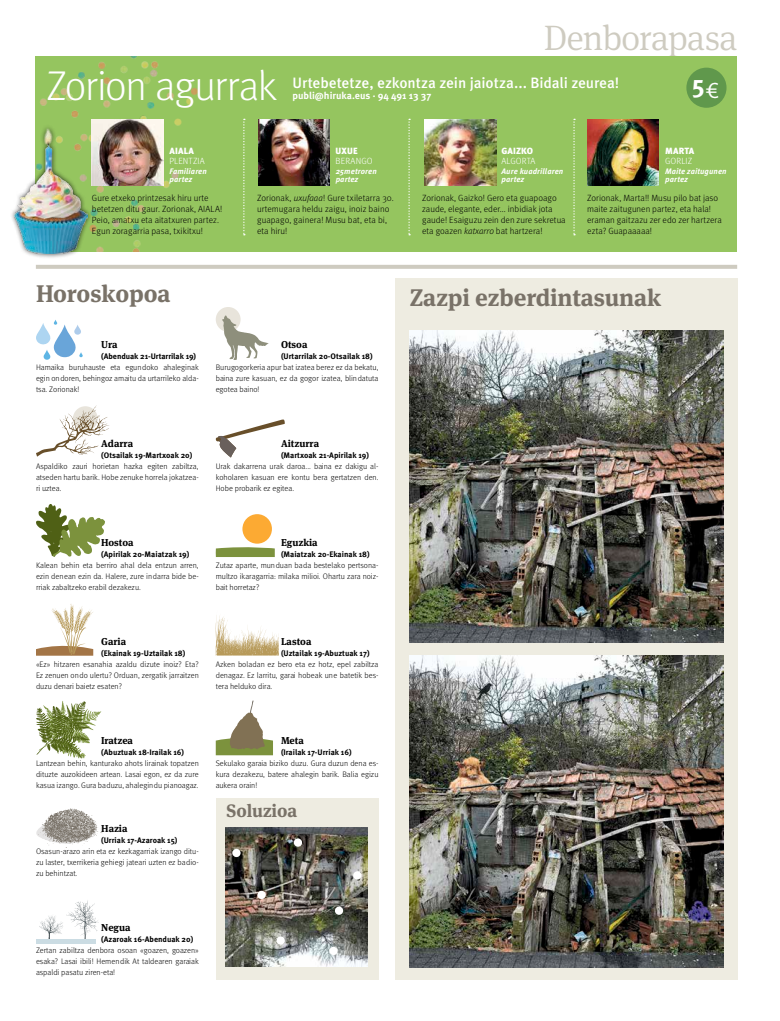
<style>
.page{position:relative;width:780px;height:1021px;background:#fff}
.page>*{position:absolute;margin:0;border:0;box-sizing:border-box;transform-origin:0 0}
.t1{font:300 41.6px "Hiruka";letter-spacing:-.03em;color:#fff}
.t2{font:300 35.4px "Hiruka Serif";letter-spacing:-.02em;color:#cecbc0}
.t3{font:700 25.3px "Hiruka";color:#fff}
.t4{font:700 24px "Hiruka Serif";letter-spacing:-.005em;color:#797268}
.t5{font:700 18px "Hiruka Serif";letter-spacing:-.005em;color:#797268}
.t6{font:500 15px "Hiruka";letter-spacing:-.005em;color:#fff}
.t7{font:700 10px "Hiruka Serif";color:#000}
.t8{font:700 10px "Hiruka";color:#fff}
.t9{font:300 9px/11px "Hiruka";color:#000}
.t10{font:300 9px "Hiruka";letter-spacing:.015em;color:#fff}
.t11{font:900 9px "Hiruka";letter-spacing:.015em;color:#fff}
.t12{font:300 8px/11px "Hiruka";color:#000;text-align:justify}
.t13{font:700 8px "Hiruka";color:#000}
.t14{font:italic 700 8px/8px "Hiruka";letter-spacing:.01em;color:#fff}
.s1{font-style:italic}
</style>
<div class="page">
<hr style="left:36px;top:265px;width:701px;height:4px;background:#cecbc0">
<div style="left:216px;top:307px;width:24px;height:25px;background:#e8e4db;border-radius:50%"></div>
<svg style="left:222px;top:315px;width:46px;height:45px"></svg>
<svg style="left:36px;top:604px;width:58px;height:51px"></svg>
<svg style="left:36px;top:504px;width:69px;height:52px"></svg>
<svg style="left:36px;top:320px;width:47px;height:40px"></svg>
<svg style="left:36px;top:701px;width:65px;height:58px"></svg>
<svg style="left:216px;top:615px;width:63px;height:40px"></svg>
<svg style="left:36px;top:405px;width:73px;height:51px"></svg>
<svg style="left:39px;top:900px;width:60px;height:39px"></svg>
<hr style="left:36px;top:939px;width:60px;height:4px;background:#cbdce3">
<svg style="left:216px;top:700px;width:57px;height:55px"></svg>
<svg style="left:215px;top:547px;width:60px;height:10px"></svg>
<div style="left:242px;top:514px;width:30px;height:29px;background:#fcaa33;border-radius:50%"></div>
<svg style="left:215px;top:419px;width:70px;height:38px"></svg>
<svg style="left:36px;top:808px;width:67px;height:40px"></svg>
<div style="left:395px;top:278px;width:343px;height:702px;background:#eeece1"></div>
<img style="left:409px;top:330px;width:314px;height:312px">
<img style="left:409px;top:655px;width:314px;height:312px">
<div style="left:216px;top:798px;width:162px;height:182px;background:#eeece1"></div>
<img style="left:226px;top:827px;width:141px;height:139px">
<div style="left:276px;top:936px;width:9px;height:8px;background:#fff;border-radius:50%"></div>
<div style="left:232px;top:848px;width:8px;height:9px;background:#fff;border-radius:50%"></div>
<div style="left:335px;top:906px;width:8px;height:8px;background:#fff;border-radius:50%"></div>
<div style="left:294px;top:838px;width:8px;height:8px;background:#fff;border-radius:50%"></div>
<div style="left:353px;top:871px;width:8px;height:8px;background:#fff;border-radius:50%"></div>
<div style="left:329px;top:946px;width:8px;height:9px;background:#fff;border-radius:50%"></div>
<svg style="left:257px;top:890px;width:9px;height:9px"></svg>
<div style="left:35px;top:57px;width:702px;height:195px;background:#95c55f"></div>
<img style="left:40px;top:57px;width:158px;height:195px">
<img style="left:587px;top:120px;width:71px;height:65px">
<img style="left:258px;top:120px;width:71px;height:65px">
<img style="left:425px;top:120px;width:71px;height:65px">
<img style="left:92px;top:120px;width:71px;height:65px">
<svg style="left:408px;top:119px;width:2px;height:116px"></svg>
<svg style="left:573px;top:119px;width:2px;height:116px"></svg>
<svg style="left:243px;top:119px;width:2px;height:116px"></svg>
<div style="left:10px;top:124px;width:82px;height:135px;background:#000;opacity:.75"></div>
<img style="left:15px;top:126px;width:72px;height:128px">
<div style="left:686px;top:68px;width:40px;height:40px;background:#60984c;border-radius:50%"></div>
<h1 class="t1" style="left:46px;top:61px;width:232px">Zorion agurrak</h1>
<p class="t11" style="left:169px;top:145px;width:26px">AIALA</p>
<p class="t10" style="left:169px;top:155px;width:37px">PLENTZIA</p>
<p class="t14" style="left:169px;top:166px;width:39px">Familiaren partez</p>
<h2 class="t2" style="left:543px;top:12px;width:195px">Denborapasa</h2>
<h3 class="t6" style="left:292px;top:74px;width:328px">Urtebetetze, ezkontza zein jaiotza... Bidali zeurea!</h3>
<h3 class="t3" style="left:691px;top:64px;width:29px">5<sub>€</sub></h3>
<p class="t8" style="left:292px;top:88px;width:140px">publi@hiruka.eus · 94 491 13 37</p>
<p class="t11" style="left:335px;top:145px;width:23px">UXUE</p>
<p class="t10" style="left:335px;top:155px;width:6px">berang</p>
<p class="t10" style="left:367px;top:155px;width:7px">o</p>
<p class="t14" style="left:335px;top:166px;width:43px">25metroren partez</p>
<p class="t11" style="left:501px;top:145px;width:33px">GAIZKO</p>
<p class="t10" style="left:501px;top:155px;width:35px">algorta</p>
<p class="t14" style="left:501px;top:166px;width:63px">Aure kuadrillaren partez</p>
<p class="t11" style="left:502px;top:145px;width:33px">OIHANE</p>
<p class="t10" style="left:502px;top:155px;width:23px">LEIOA</p>
<p class="t14" style="left:502px;top:166px;width:46px">K adrillaren</p>
<p class="t11" style="left:665px;top:145px;width:33px">OIHANE</p>
<p class="t10" style="left:665px;top:155px;width:23px">LEIOA</p>
<p class="t14" style="left:665px;top:166px;width:46px">Kuadrillaren</p>
<p class="t11" style="left:665px;top:145px;width:31px">MARTA</p>
<p class="t10" style="left:665px;top:155px;width:29px">GORLIZ</p>
<p class="t14" style="left:665px;top:166px;width:63px">Maite zaitugunen partez</p>
<p class="t9" style="left:92px;top:192px;width:132px">Gure etxeko printzesak hiru urte betetzen ditu gaur. Zorionak, AIALA!<br>Peio, amatxu eta aitatxuren partez.<br>Egun zoragarria pasa, txikitxu!</p>
<p class="t9" style="left:257px;top:192px;width:138px">Zorionak, <span class="s1">uxufaaa</span>! Gure txiletarra 30. urtemugara heldu zaigu, inoiz baino guapago, gainera! Musu bat, eta bi, eta hiru!</p>
<p class="t9" style="left:422px;top:192px;width:145px">Zorionak, Gaizko! Gero eta guapoago zaude, elegante, eder... inbidiak jota gaude! Esaiguzu zein den zure sekretua eta goazen <span class="s1">katxarro</span> bat hartzera!</p>
<p class="t9" style="left:587px;top:192px;width:136px">Zorionak, Marta!! Musu pilo bat jaso maite zaitugunen partez, eta hala! eraman gaitzazu zer edo zer hartzera ezta? Guapaaaaa!</p>
<h3 class="t4" style="left:36px;top:274px;width:136px">Horoskopoa</h3>
<h3 class="t4" style="left:409px;top:278px;width:253px">Zazpi ezberdintasunak</h3>
<p class="t7" style="left:101px;top:336px;width:18px">Ura</p>
<p class="t13" style="left:101px;top:349px;width:96px">(Abenduak 21-Urtarrilak 19)</p>
<p class="t12" style="left:36px;top:361px;width:164px">Hamaika buruhauste eta egundoko ahaleginak egin ondoren, behingoz amaitu da urtarrileko alda&shy;tsa. Zorionak!</p>
<p class="t7" style="left:281px;top:336px;width:28px">Otsoa</p>
<p class="t13" style="left:281px;top:349px;width:93px">(Urtarrilak 20-Otsailak 18)</p>
<p class="t12" style="left:216px;top:361px;width:164px">Burugogorkeria apur bat izatea berez ez da bekatu, baina zure kasuan, ez da gogor izatea, blindatuta egotea baino!</p>
<p class="t7" style="left:101px;top:435px;width:33px">Adarra</p>
<p class="t13" style="left:101px;top:448px;width:93px">(Otsailak 19-Martxoak 20)</p>
<p class="t12" style="left:36px;top:460px;width:164px">Aspaldiko zauri horietan hazka egiten zabiltza, atseden hartu barik. Hobe zenuke horrela jokatzea&shy;ri uztea.</p>
<p class="t7" style="left:281px;top:435px;width:40px">Aitzurra</p>
<p class="t13" style="left:281px;top:448px;width:89px">(Martxoak 21-Apirilak 19)</p>
<p class="t12" style="left:216px;top:460px;width:164px">Urak dakarrena urak daroa... baina ez dakigu al&shy;koholaren kasuan ere kontu bera gertatzen den.<br>Hobe probarik ez egitea.</p>
<p class="t7" style="left:101px;top:534px;width:34px">Hostoa</p>
<p class="t13" style="left:101px;top:547px;width:90px">(Apirilak 20-Maiatzak 19)</p>
<p class="t12" style="left:36px;top:559px;width:164px">Kalean behin eta berriro ahal dela entzun arren, ezin denean ezin da. Halere, zure indarra bide be&shy;rriak zabaltzeko erabil dezakezu.</p>
<p class="t7" style="left:281px;top:534px;width:38px">Eguzkia</p>
<p class="t13" style="left:281px;top:547px;width:90px">(Maiatzak 20-Ekainak 18)</p>
<p class="t12" style="left:216px;top:559px;width:164px">Zutaz aparte, munduan bada bestelako pertsona&shy;multzo ikaragarria: milaka milioi. Ohartu zara noiz&shy;bait horretaz?</p>
<p class="t7" style="left:101px;top:633px;width:26px">Garia</p>
<p class="t13" style="left:101px;top:646px;width:86px">(Ekainak 19-Uztailak 18)</p>
<p class="t12" style="left:36px;top:658px;width:164px">«Ez» hitzaren esanahia azaldu dizute inoiz? Eta?<br>Ez zenuen ondo ulertu? Orduan, zergatik jarraitzen duzu denari baietz esaten?</p>
<p class="t7" style="left:281px;top:633px;width:32px">Lastoa</p>
<p class="t13" style="left:281px;top:646px;width:90px">(Uztailak 19-Abuztuak 17)</p>
<p class="t12" style="left:216px;top:658px;width:164px">Azken boladan ez bero eta ez hotz, epel zabiltza denagaz. Ez larritu, garai hobeak une batetik bes&shy;tera helduko dira.</p>
<p class="t7" style="left:101px;top:732px;width:33px">Iratzea</p>
<p class="t13" style="left:101px;top:745px;width:84px">(Abuztuak 18-Irailak 16)</p>
<p class="t12" style="left:36px;top:757px;width:164px">Lantzean behin, kanturako ahots lirainak topatzen dituzte auzokideen artean. Lasai egon, ez da zure kasua izango. Gura baduzu, ahalegindu pianoagaz.</p>
<p class="t7" style="left:101px;top:820px;width:28px">Hazia</p>
<p class="t13" style="left:101px;top:833px;width:78px">(Urriak 17-Azaroak 15)</p>
<p class="t12" style="left:36px;top:845px;width:164px">Osasun-arazo arin eta ez kezkagarriak izango ditu&shy;zu laster, txerrikeria gehiegi jateari uzten ez badio&shy;zu behintzat.</p>
<p class="t7" style="left:281px;top:732px;width:24px">Meta</p>
<p class="t13" style="left:281px;top:745px;width:72px">(Irailak 17-Urriak 16)</p>
<p class="t12" style="left:216px;top:757px;width:164px">Sekulako garaia biziko duzu. Gura duzun dena es&shy;kura dezakezu, batere ahalegin barik. Balia egizu aukera orain!</p>
<h3 class="t5" style="left:227px;top:796px;width:72px">Soluzioa</h3>
<p class="t7" style="left:101px;top:919px;width:31px">Negua</p>
<p class="t13" style="left:101px;top:932px;width:93px">(Azaroak 16-Abenduak 20)</p>
<p class="t12" style="left:36px;top:944px;width:164px">Zertan zabiltza denbora osoan «goazen, goazen» esaka? Lasai ibili! Hemendik At taldearen garaiak aspaldi pasatu ziren-eta!</p>
</div>
